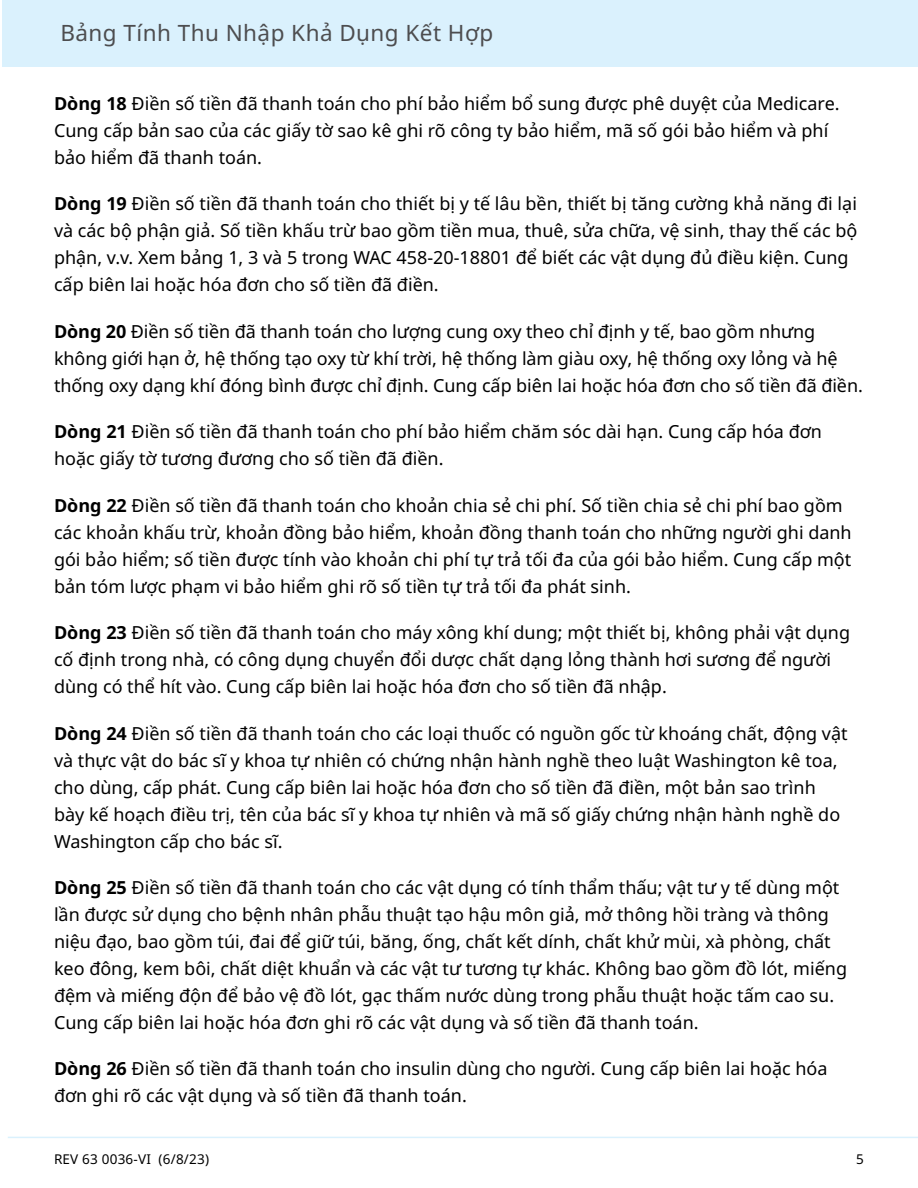
<style>
.page{position:relative;width:918px;height:1188px;background:#fff}
.page>*{position:absolute;margin:0;border:0;box-sizing:border-box;transform-origin:0 0}
.t1{font:22.5px "Noto Sans";letter-spacing:.02em;color:#4d4d4f}
.Normal__P{font:18px/27px "Noto Sans";color:#000}
.t2{font:13.5px "Noto Sans";letter-spacing:.015em;color:#000}
.s1{font-weight:700}
</style>
<div class="page">
<div style="left:2px;top:0;width:916px;height:66px;background:#daf1fd"></div>
<hr style="left:8px;top:1137px;width:910px;height:1px;background:#daf1fd">
<p class="t1" style="left:60px;top:20px;width:434px">Bảng Tính Thu Nhập Khả Dụng Kết Hợp</p>
<p class="Normal__P" style="left:54px;top:90px;width:787px"><span class="s1">Dòng 18</span> Điền số tiền đã thanh toán cho phí bảo hiểm bổ sung được phê duyệt của Medicare.<br>Cung cấp bản sao của các giấy tờ sao kê ghi rõ công ty bảo hiểm, mã số gói bảo hiểm và phí bảo hiểm đã thanh toán.</p>
<p class="Normal__P" style="left:54px;top:191px;width:805px"><span class="s1">Dòng 19</span> Điền số tiền đã thanh toán cho thiết bị y tế lâu bền, thiết bị tăng cường khả năng đi lại và các bộ phận giả. Số tiền khấu trừ bao gồm tiền mua, thuê, sửa chữa, vệ sinh, thay thế các bộ phận, v.v. Xem bảng 1, 3 và 5 trong WAC 458-20-18801 để biết các vật dụng đủ điều kiện. Cung cấp biên lai hoặc hóa đơn cho số tiền đã điền.</p>
<p class="Normal__P" style="left:54px;top:318px;width:810px"><span class="s1">Dòng 20</span> Điền số tiền đã thanh toán cho lượng cung oxy theo chỉ định y tế, bao gồm nhưng không giới hạn ở, hệ thống tạo oxy từ khí trời, hệ thống làm giàu oxy, hệ thống oxy lỏng và hệ thống oxy dạng khí đóng bình được chỉ định. Cung cấp biên lai hoặc hóa đơn cho số tiền đã điền.</p>
<p class="Normal__P" style="left:54px;top:419px;width:770px"><span class="s1">Dòng 21</span> Điền số tiền đã thanh toán cho phí bảo hiểm chăm sóc dài hạn. Cung cấp hóa đơn hoặc giấy tờ tương đương cho số tiền đã điền.</p>
<p class="Normal__P" style="left:54px;top:492px;width:799px"><span class="s1">Dòng 22</span> Điền số tiền đã thanh toán cho khoản chia sẻ chi phí. Số tiền chia sẻ chi phí bao gồm các khoản khấu trừ, khoản đồng bảo hiểm, khoản đồng thanh toán cho những người ghi danh gói bảo hiểm; số tiền được tính vào khoản chi phí tự trả tối đa của gói bảo hiểm. Cung cấp một bản tóm lược phạm vi bảo hiểm ghi rõ số tiền tự trả tối đa phát sinh.</p>
<p class="Normal__P" style="left:54px;top:619px;width:798px"><span class="s1">Dòng 23</span> Điền số tiền đã thanh toán cho máy xông khí dung; một thiết bị, không phải vật dụng cố định trong nhà, có công dụng chuyển đổi dược chất dạng lỏng thành hơi sương để người dùng có thể hít vào. Cung cấp biên lai hoặc hóa đơn cho số tiền đã nhập.</p>
<p class="Normal__P" style="left:54px;top:720px;width:795px"><span class="s1">Dòng 24</span> Điền số tiền đã thanh toán cho các loại thuốc có nguồn gốc từ khoáng chất, động vật và thực vật do bác sĩ y khoa tự nhiên có chứng nhận hành nghề theo luật Washington kê toa, cho dùng, cấp phát. Cung cấp biên lai hoặc hóa đơn cho số tiền đã điền, một bản sao trình bày kế hoạch điều trị, tên của bác sĩ y khoa tự nhiên và mã số giấy chứng nhận hành nghề do Washington cấp cho bác sĩ.</p>
<p class="Normal__P" style="left:54px;top:874px;width:795px"><span class="s1">Dòng 25</span> Điền số tiền đã thanh toán cho các vật dụng có tính thẩm thấu; vật tư y tế dùng một lần được sử dụng cho bệnh nhân phẫu thuật tạo hậu môn giả, mở thông hồi tràng và thông niệu đạo, bao gồm túi, đai để giữ túi, băng, ống, chất kết dính, chất khử mùi, xà phòng, chất keo đông, kem bôi, chất diệt khuẩn và các vật tư tương tự khác. Không bao gồm đồ lót, miếng đệm và miếng độn để bảo vệ đồ lót, gạc thấm nước dùng trong phẫu thuật hoặc tấm cao su.<br>Cung cấp biên lai hoặc hóa đơn ghi rõ các vật dụng và số tiền đã thanh toán.</p>
<p class="Normal__P" style="left:54px;top:1056px;width:775px"><span class="s1">Dòng 26</span> Điền số tiền đã thanh toán cho insulin dùng cho người. Cung cấp biên lai hoặc hóa đơn ghi rõ các vật dụng và số tiền đã thanh toán.</p>
<p class="t2" style="left:54px;top:1151px;width:157px">REV 63 0036-VI (6/8/23)</p>
<p class="t2" style="left:856px;top:1151px;width:9px">5</p>
</div>
